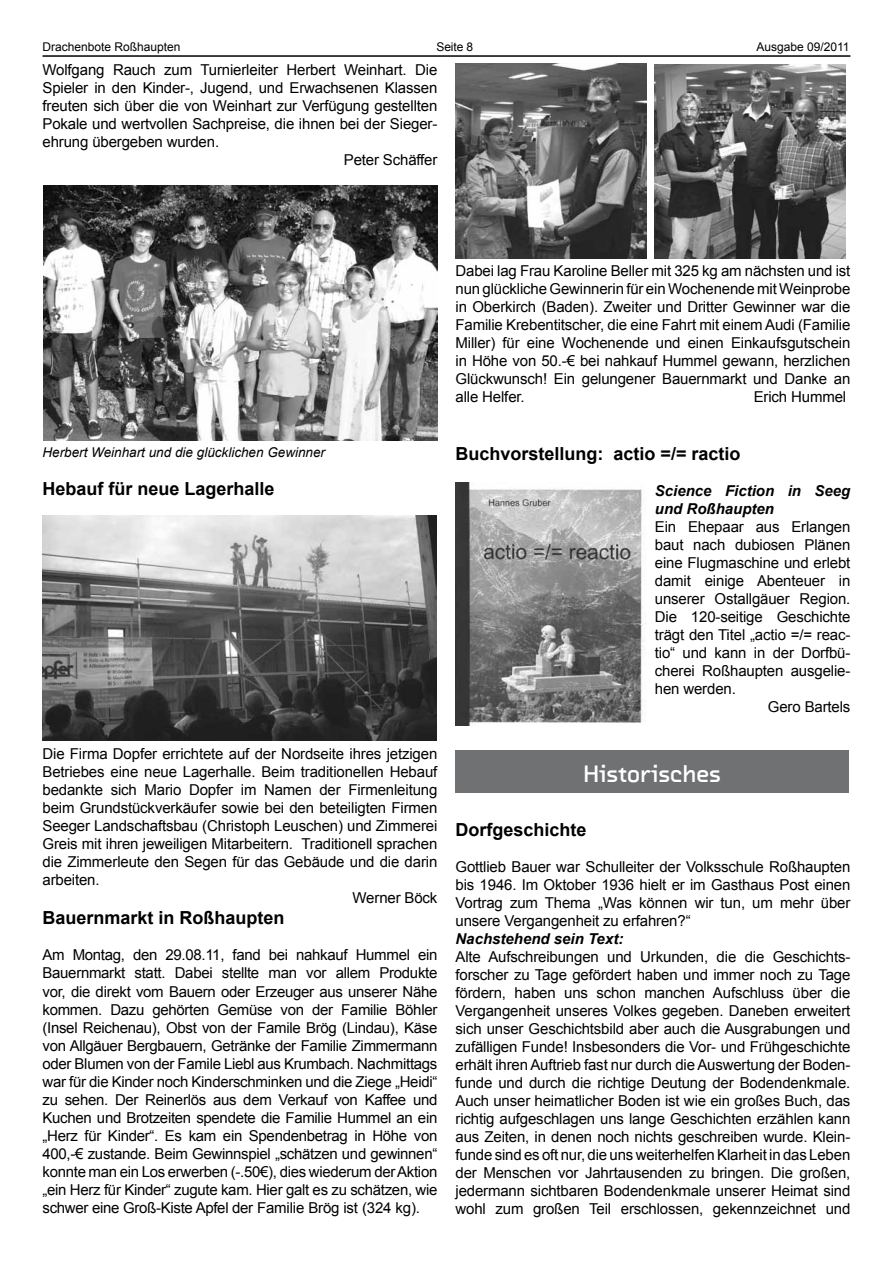
<style>
.page{position:relative;width:893px;height:1263px;background:#fff}
.page>*{position:absolute;margin:0;border:0;box-sizing:border-box;transform-origin:0 0}
.t1{font:24px "Chambers Sans Bld";color:#fff}
.t2{font:700 18px "Arial";color:#000}
.t3{font:15px/18px "Arial";letter-spacing:-.01em;color:#000;text-align:justify}
.t4{font:italic 700 15px/18px "Arial";color:#000}
.t5{font:italic 13.5px "Arial";color:#000}
.t6{font:12px "Arial";color:#000}
</style>
<div class="page">
<hr style="left:43px;top:55px;width:807px;height:2px;background:#000">
<img style="left:44px;top:186px;width:393px;height:255px">
<img style="left:43px;top:516px;width:393px;height:225px">
<img style="left:455px;top:64px;width:192px;height:194px">
<img style="left:655px;top:65px;width:191px;height:193px">
<div style="left:455px;top:751px;width:394px;height:42px;background:#707172"></div>
<img style="left:455px;top:483px;width:191px;height:243px">
<p class="t6" style="left:43px;top:39px;width:140px">Drachenbote Roßhaupten</p>
<p class="t6" style="left:436px;top:39px;width:38px">Seite 8</p>
<p class="t6" style="left:756px;top:39px;width:95px">Ausgabe 09/2011</p>
<p class="t3" style="left:43px;top:61px;width:396px">Wolfgang Rauch zum Turnierleiter Herbert Weinhart. Die</p>
<p class="t3" style="left:43px;top:79px;width:396px">Spieler in den Kinder-, Jugend, und Erwachsenen Klassen</p>
<p class="t3" style="left:43px;top:97px;width:396px">freuten sich über die von Weinhart zur Verfügung gestellten</p>
<p class="t3" style="left:43px;top:115px;width:396px">Pokale und wertvollen Sachpreise, die ihnen bei der Sieger-</p>
<p class="t3" style="left:43px;top:133px;width:178px">ehrung übergeben wurden.</p>
<p class="t3" style="left:344px;top:151px;width:95px">Peter Schäffer</p>
<p class="t3" style="left:455px;top:262px;width:396px">Dabei lag Frau Karoline Beller mit 325 kg am nächsten und ist nun glückliche Gewinnerin für ein Wochenende mit Weinprobe in Oberkirch (Baden). Zweiter und Dritter Gewinner war die Familie Krebentitscher, die eine Fahrt mit einem Audi (Familie Miller) für eine Wochenende und einen Einkaufsgutschein in Höhe von 50.-€ bei nahkauf Hummel gewann, herzlichen Glückwunsch! Ein gelungener Bauernmarkt und Danke an alle Helfer.</p>
<p class="t3" style="left:754px;top:388px;width:94px">Erich Hummel</p>
<p class="t5" style="left:43px;top:443px;width:284px">Herbert Weinhart und die glücklichen Gewinner</p>
<p class="t2" style="left:43px;top:476px;width:234px">Hebauf für neue Lagerhalle</p>
<p class="t3" style="left:43px;top:745px;width:396px">Die Firma Dopfer errichtete auf der Nordseite ihres jetzigen</p>
<p class="t3" style="left:43px;top:763px;width:396px">Betriebes eine neue Lagerhalle. Beim traditionellen Hebauf</p>
<p class="t3" style="left:43px;top:781px;width:396px">bedankte sich Mario Dopfer im Namen der Firmenleitung</p>
<p class="t3" style="left:43px;top:799px;width:396px">beim Grundstückverkäufer sowie bei den beteiligten Firmen</p>
<p class="t3" style="left:43px;top:817px;width:396px">Seeger Landschaftsbau (Christoph Leuschen) und Zimmerei</p>
<p class="t3" style="left:43px;top:835px;width:396px">Greis mit ihren jeweiligen Mitarbeitern. Traditionell sprachen</p>
<p class="t3" style="left:43px;top:853px;width:396px">die Zimmerleute den Segen für das Gebäude und die darin</p>
<p class="t3" style="left:43px;top:871px;width:59px">arbeiten.</p>
<p class="t3" style="left:353px;top:889px;width:86px">Werner Böck</p>
<p class="t2" style="left:43px;top:906px;width:244px">Bauernmarkt in Roßhaupten</p>
<p class="t3" style="left:43px;top:946px;width:396px">Am Montag, den 29.08.11, fand bei nahkauf Hummel ein Bauernmarkt statt. Dabei stellte man vor allem Produkte vor, die direkt vom Bauern oder Erzeuger aus unserer Nähe kommen. Dazu gehörten Gemüse von der Familie Böhler (Insel Reichenau), Obst von der Famile Brög (Lindau), Käse von Allgäuer Bergbauern, Getränke der Familie Zimmermann oder Blumen von der Famile Liebl aus Krumbach. Nachmittags war für die Kinder noch Kinderschminken und die Ziege „Heidi“ zu sehen. Der Reinerlös aus dem Verkauf von Kaffee und Kuchen und Brotzeiten spendete die Familie Hummel an ein „Herz für Kinder“. Es kam ein Spendenbetrag in Höhe von 400,-€ zustande. Beim Gewinnspiel „schätzen und gewinnen“ konnte man ein Los erwerben (-.50€), dies wiederum der Aktion „ein Herz für Kinder“ zugute kam. Hier galt es zu schätzen, wie schwer eine Groß-Kiste Apfel der Familie Brög ist (324 kg).</p>
<p class="t2" style="left:455px;top:442px;width:287px">Buchvorstellung: actio =/= ractio</p>
<p class="t4" style="left:655px;top:482px;width:197px">Science Fiction in Seeg und Roßhaupten</p>
<p class="t3" style="left:655px;top:518px;width:197px">Ein Ehepaar aus Erlangen</p>
<p class="t3" style="left:655px;top:536px;width:197px">baut nach dubiosen Plänen</p>
<p class="t3" style="left:655px;top:554px;width:197px">eine Flugmaschine und erlebt</p>
<p class="t3" style="left:655px;top:572px;width:197px">damit einige Abenteuer in</p>
<p class="t3" style="left:655px;top:590px;width:197px">unserer Ostallgäuer Region.</p>
<p class="t3" style="left:655px;top:608px;width:197px">Die 120-seitige Geschichte</p>
<p class="t3" style="left:655px;top:626px;width:197px">trägt den Titel „actio =/= reac-</p>
<p class="t3" style="left:655px;top:644px;width:197px">tio“ und kann in der Dorfbü-</p>
<p class="t3" style="left:655px;top:662px;width:197px">cherei Roßhaupten ausgelie-</p>
<p class="t3" style="left:655px;top:680px;width:83px">hen werden.</p>
<p class="t3" style="left:768px;top:698px;width:84px">Gero Bartels</p>
<h1 class="t1" style="left:583px;top:758px;width:139px">Historisches</h1>
<p class="t2" style="left:455px;top:818px;width:133px">Dorfgeschichte</p>
<p class="t3" style="left:455px;top:858px;width:396px">Gottlieb Bauer war Schulleiter der Volksschule Roßhaupten bis 1946. Im Oktober 1936 hielt er im Gasthaus Post einen Vortrag zum Thema „Was können wir tun, um mehr über unsere Vergangenheit zu erfahren?“</p>
<p class="t4" style="left:455px;top:930px;width:169px">Nachstehend sein Text:</p>
<p class="t3" style="left:455px;top:948px;width:396px">Alte Aufschreibungen und Urkunden, die die Geschichts&shy;forscher zu Tage gefördert haben und immer noch zu Tage fördern, haben uns schon manchen Aufschluss über die Vergangenheit unseres Volkes gegeben. Daneben erweitert sich unser Geschichtsbild aber auch die Ausgrabungen und zufälligen Funde! Insbesonders die Vor- und Frühgeschichte erhält ihren Auftrieb fast nur durch die Auswertung der Boden&shy;funde und durch die richtige Deutung der Bodendenkmale.<br>Auch unser heimatlicher Boden ist wie ein großes Buch, das richtig aufgeschlagen uns lange Geschichten erzählen kann aus Zeiten, in denen noch nichts geschreiben wurde. Klein&shy;funde sind es oft nur, die uns weiterhelfen Klarheit in das Leben der Menschen vor Jahrtausenden zu bringen. Die großen, jedermann sichtbaren Bodendenkmale unserer Heimat sind wohl zum großen Teil erschlossen, gekennzeichnet und</p>
</div>
